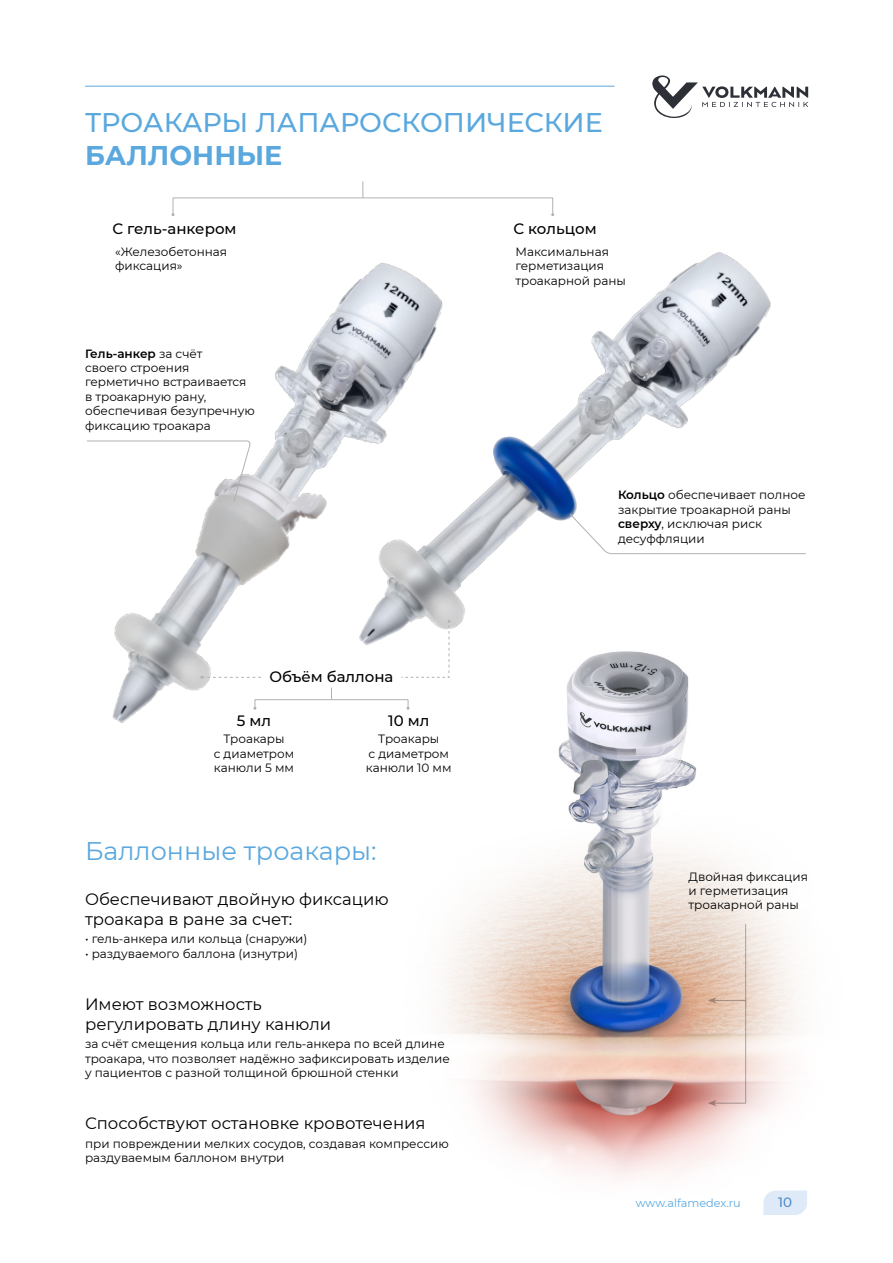
<style>
.page{position:relative;width:893px;height:1263px;background:#fff}
.page>*{position:absolute;margin:0;border:0;box-sizing:border-box;transform-origin:0 0}
.П__Заголовок{font:500 27px/32.4px "Montserrat";color:#5aa8de}
.П__Заголовок_малый{font:25.5px "Montserrat";color:#5aa8de}
.П__Подзаголовок{font:16.5px/19.8px "Montserrat";color:#000}
.П__Заголовок_дерева{font:500 15px "Montserrat";color:#000}
.t1{font:500 13.5px "Montserrat";color:#528bc9}
.П__Текст_8pt__лев_вы{font:12px/14.4px "Montserrat";color:#000}
.П__Подпись_дерева_8p{font:12px/14.4px "Montserrat";color:#000;text-align:center}
.t2{font:11.25px "Montserrat";color:#5aa8de}
.s1{font-weight:700}
.s2{font-weight:600}
</style>
<div class="page">
<img style="left:443px;top:676px;width:358px;height:502px">
<img style="left:474px;top:252px;width:331px;height:424px">
<img style="left:87px;top:263px;width:387px;height:482px">
<svg style="left:763px;top:1190px;width:44px;height:25px"></svg>
<svg style="left:652px;top:75px;width:156px;height:43px"></svg>
<hr style="left:85px;top:86px;width:529px;height:1px;background:#5aa8de">
<svg style="left:362px;top:182px;width:1px;height:15px"></svg>
<div style="left:173px;top:197px;width:380px;height:18px;border:1px solid #b3b2b2"></div>
<div style="left:255px;top:699px;width:153px;height:10px;border:1px solid #b3b2b2"></div>
<hr style="left:745px;top:924px;width:1px;height:83px;background:#b3b2b2">
<div style="left:714px;top:1000px;width:32px;height:103px;border:1px solid #b3b2b2"></div>
<svg style="left:708px;top:997px;width:9px;height:6px"></svg>
<svg style="left:708px;top:1100px;width:9px;height:6px"></svg>
<svg style="left:570px;top:514px;width:236px;height:40px"></svg>
<svg style="left:401px;top:620px;width:49px;height:58px"></svg>
<svg style="left:200px;top:676px;width:61px;height:3px"></svg>
<svg style="left:87px;top:441px;width:163px;height:61px"></svg>
<p class="П__Заголовок" style="left:85px;top:106px;width:519px">ТРОАКАРЫ ЛАПАРОСКОПИЧЕСКИЕ<br><span class="s1">БАЛЛОННЫЕ</span></p>
<p class="П__Заголовок_дерева" style="left:112px;top:219px;width:126px">С гель-анкером</p>
<p class="П__Заголовок_дерева" style="left:513px;top:219px;width:85px">С кольцом</p>
<p class="П__Текст_8pt__лев_вы" style="left:115px;top:244px;width:114px">«Железобетонная фиксация»</p>
<p class="П__Текст_8pt__лев_вы" style="left:515px;top:244px;width:112px">Максимальная герметизация троакарной раны</p>
<p class="П__Текст_8pt__лев_вы" style="left:85px;top:346px;width:171px"><span class="s2">Гель-анкер</span> за счёт<br>своего строения герметично встраивается в троакарную рану, обеспечивая безупречную фиксацию троакара</p>
<p class="П__Заголовок_дерева" style="left:270px;top:666px;width:125px">Объём баллона</p>
<p class="П__Заголовок_дерева" style="left:237px;top:711px;width:36px">5 мл</p>
<p class="П__Заголовок_дерева" style="left:388px;top:711px;width:43px">10 мл</p>
<p class="П__Подпись_дерева_8p" style="left:214px;top:731px;width:82px">Троакары<br>с диаметром канюли 5 мм</p>
<p class="П__Подпись_дерева_8p" style="left:366px;top:731px;width:87px">Троакары<br>с диаметром канюли 10 мм</p>
<p class="П__Заголовок_малый" style="left:85px;top:834px;width:293px">Баллонные троакары:</p>
<p class="П__Текст_8pt__лев_вы" style="left:618px;top:487px;width:189px"><span class="s2">Кольцо</span> обеспечивает полное закрытие троакарной раны <span class="s2">сверху</span>, исключая риск десуффляции</p>
<p class="П__Текст_8pt__лев_вы" style="left:688px;top:869px;width:121px">Двойная фиксация и герметизация</p>
<p class="П__Подзаголовок" style="left:85px;top:888px;width:305px">Обеспечивают двойную фиксацию</p>
<p class="П__Текст_8pt__лев_вы" style="left:688px;top:897px;width:112px">троакарной раны</p>
<p class="П__Подзаголовок" style="left:85px;top:908px;width:209px">троакара в ране за счет:</p>
<p class="П__Текст_8pt__лев_вы" style="left:85px;top:931px;width:224px">• гель-анкера или кольца (снаружи)</p>
<p class="П__Текст_8pt__лев_вы" style="left:85px;top:946px;width:214px">• раздуваемого баллона (изнутри)</p>
<p class="П__Подзаголовок" style="left:85px;top:993px;width:248px">Имеют возможность регулировать длину канюли</p>
<p class="П__Текст_8pt__лев_вы" style="left:85px;top:1036px;width:366px">за счёт смещения кольца или гель-анкера по всей длине троакара, что позволяет надёжно зафиксировать изделие у пациентов с разной толщиной брюшной стенки</p>
<p class="П__Подзаголовок" style="left:85px;top:1113px;width:342px">Способствуют остановке кровотечения</p>
<p class="П__Текст_8pt__лев_вы" style="left:85px;top:1136px;width:365px">при повреждении мелких сосудов, создавая компрессию раздуваемым баллоном внутри</p>
<p class="t2" style="left:636px;top:1195px;width:107px">www.alfamedex.ru</p>
<p class="t1" style="left:778px;top:1193px;width:15px">10</p>
</div>
